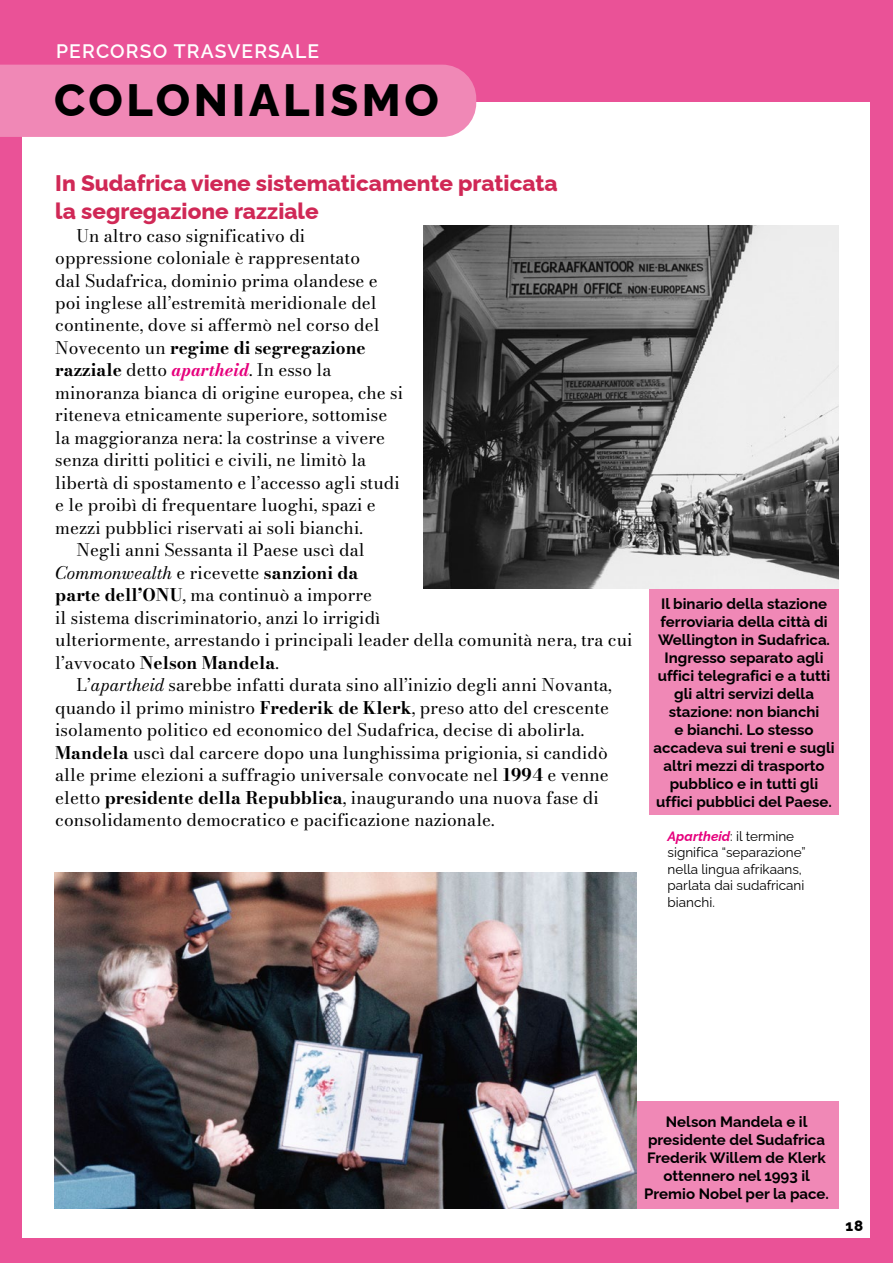
<style>
.page{position:relative;width:893px;height:1263px;background:#ea5297}
.page>*{position:absolute;margin:0;border:0;box-sizing:border-box;transform-origin:0 0}
.t1{font:800 45.3px "Raleway";letter-spacing:.08em;color:#000}
.t2{font:800 22.5px/27.8px "Raleway";color:#d02856}
.t3{font:600 19.5px "Raleway";letter-spacing:.06em;color:#fff}
.t4{font:17.25px "Bodoni Moda 9 pt";color:#000}
.t5{font:700 17.25px "Bodoni Moda 9 pt";color:#000}
.t6{font:italic 17.25px "Bodoni Moda 9 pt";color:#000}
.t7{font:700 15px/18px "Raleway";color:#000;text-align:center}
.t8{font:800 15px "Raleway";color:#000}
.t9{font:13.5px/16.5px "Raleway";color:#000}
.s1{font-weight:400}
.s2{font-weight:700}
.s3{font-weight:700;font-style:italic;color:#e6007d}
.s4{font-style:normal}
.s5{font-weight:700;font-style:normal}
.s6{font-style:italic}
</style>
<div class="page">
<div style="left:23px;top:102px;width:847px;height:1136px;background:#fff"></div>
<div style="left:0;top:65px;width:476px;height:72px;background:#f088b6"></div>
<div style="left:634px;top:1102px;width:205px;height:107px;background:#f088b6"></div>
<div style="left:649px;top:588px;width:190px;height:226px;background:#f088b6"></div>
<img style="left:423px;top:225px;width:416px;height:363px">
<img style="left:54px;top:873px;width:582px;height:336px">
<p class="t3" style="left:56px;top:36px;width:265px">PERCORSO TRASVERSALE</p>
<h1 class="t1" style="left:54px;top:64px;width:386px">COLONIALISMO</h1>
<h2 class="t2" style="left:55px;top:167px;width:504px">In Sudafrica viene sistematicamente praticata la segregazione razziale</h2>
<p class="t4" style="left:77px;top:223px;width:230px">Un altro caso significativo di</p>
<p class="t4" style="left:55px;top:246px;width:306px">oppressione coloniale è rappresentato</p>
<p class="t4" style="left:55px;top:268px;width:324px">dal Sudafrica, dominio prima olandese e</p>
<p class="t4" style="left:55px;top:291px;width:323px">poi inglese all’estremità meridionale del</p>
<p class="t4" style="left:55px;top:313px;width:326px">continente, dove si affermò nel corso del</p>
<p class="t5" style="left:55px;top:336px;width:312px"><span class="s1">Novecento un</span> regime di segregazione</p>
<p class="t4" style="left:55px;top:358px;width:278px"><span class="s2">razziale</span> detto <span class="s3">apartheid</span>. In esso la</p>
<p class="t4" style="left:55px;top:381px;width:349px">minoranza bianca di origine europea, che si</p>
<p class="t4" style="left:55px;top:403px;width:334px">riteneva etnicamente superiore, sottomise</p>
<p class="t4" style="left:55px;top:426px;width:331px">la maggioranza nera: la costrinse a vivere</p>
<p class="t4" style="left:55px;top:448px;width:312px">senza diritti politici e civili, ne limitò la</p>
<p class="t4" style="left:55px;top:471px;width:346px">libertà di spostamento e l’accesso agli studi</p>
<p class="t4" style="left:55px;top:493px;width:322px">e le proibì di frequentare luoghi, spazi e</p>
<p class="t4" style="left:55px;top:516px;width:309px">mezzi pubblici riservati ai soli bianchi.</p>
<p class="t4" style="left:77px;top:538px;width:290px">Negli anni Sessanta il Paese uscì dal</p>
<p class="t6" style="left:55px;top:561px;width:305px">Commonwealth <span class="s4">e ricevette</span> <span class="s5">sanzioni da</span></p>
<p class="t4" style="left:55px;top:583px;width:318px"><span class="s2">parte dell’ONU</span>, ma continuò a imporre</p>
<p class="t4" style="left:55px;top:606px;width:327px">il sistema discriminatorio, anzi lo irrigidì</p>
<p class="t4" style="left:55px;top:628px;width:579px">ulteriormente, arrestando i principali leader della comunità nera, tra cui</p>
<p class="t5" style="left:55px;top:651px;width:225px"><span class="s1">l’avvocato</span> Nelson Mandela<span class="s1">.</span></p>
<p class="t4" style="left:77px;top:673px;width:537px">L’<span class="s6">apartheid</span> sarebbe infatti durata sino all’inizio degli anni Novanta,</p>
<p class="t4" style="left:55px;top:696px;width:555px">quando il primo ministro <span class="s2">Frederik de Klerk</span>, preso atto del crescente</p>
<p class="t4" style="left:55px;top:718px;width:531px">isolamento politico ed economico del Sudafrica, decise di abolirla.</p>
<p class="t4" style="left:55px;top:741px;width:554px"><span class="s2">Mandela</span> uscì dal carcere dopo una lunghissima prigionia, si candidò</p>
<p class="t4" style="left:55px;top:763px;width:555px">alle prime elezioni a suffragio universale convocate nel <span class="s2">1994</span> e venne</p>
<p class="t4" style="left:55px;top:786px;width:545px">eletto <span class="s2">presidente della Repubblica</span>, inaugurando una nuova fase di</p>
<p class="t4" style="left:55px;top:808px;width:441px">consolidamento democratico e pacificazione nazionale.</p>
<p class="t7" style="left:653px;top:593px;width:183px">Il binario della stazione ferroviaria della città di<br>Wellington in Sudafrica.<br>Ingresso separato agli uffici telegrafici e a tutti gli altri servizi della stazione: non bianchi<br>e bianchi. Lo stesso accadeva sui treni e sugli altri mezzi di trasporto pubblico e in tutti gli uffici pubblici del Paese.</p>
<p class="t9" style="left:668px;top:826px;width:140px"><span class="s3">Apartheid</span>: il termine significa “separazione” nella lingua afrikaans, parlata dai sudafricani bianchi.</p>
<p class="t7" style="left:644px;top:1110px;width:186px">Nelson Mandela e il presidente del Sudafrica<br>Frederik Willem de Klerk ottennero nel 1993 il<br>Premio Nobel per la pace.</p>
<p class="t8" style="left:846px;top:1213px;width:19px">18</p>
</div>
